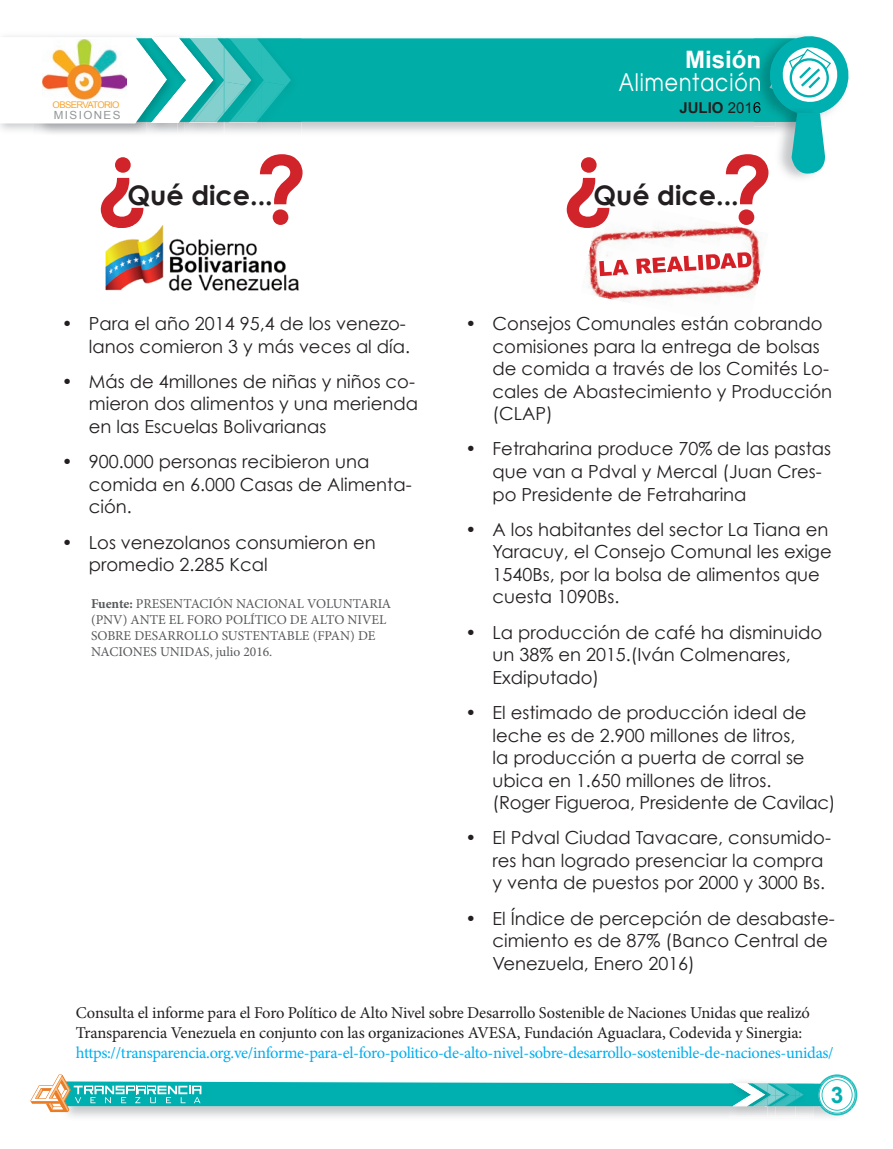
<style>
.page{position:relative;width:893px;height:1149px;background:#fff}
.page>*{position:absolute;margin:0;border:0;box-sizing:border-box;transform-origin:0 0}
.t1{font:700 27px "Century Gothic";color:#231f20}
.t2{font:100 24px "Avant Garde";letter-spacing:.04em;color:#fff}
.t3{font:700 24px "Arial";color:#fff}
.t4{font:700 22.8px "Arial";color:#00b0b0}
.t5{font:18px/22.5px "Century Gothic";color:#231f20}
.t6{font:16.5px/19.8px "Minion Pro";letter-spacing:-.01em;color:#231f20}
.t7{font:16.5px "Minion Pro";letter-spacing:-.02em;color:#00aeef}
.t8{font:700 15px "Arial";color:#231f20}
.t9{font:13.5px/16.2px "Minion Pro";color:#57585a}
.t10{font:11.25px "Arial";letter-spacing:.12em;color:#939698;scale:1.04 1}
.t11{font:9.15px "Arial";letter-spacing:-.07em;color:#f9a431;scale:1.04 1}
.s1{font-weight:400}
.s2{font-weight:700}
</style>
<div class="page">
<svg style="left:301px;top:38px;width:425px;height:89px;fill:#00aea7"></svg>
<img style="left:33px;top:36px;width:268px;height:99px">
<img style="left:185px;top:36px;width:77px;height:98px">
<svg style="left:33px;top:37px;width:156px;height:86px"></svg>
<img style="left:185px;top:45px;width:4px;height:70px">
<img style="left:185px;top:82px;width:4px;height:30px">
<img style="left:189px;top:37px;width:28px;height:86px">
<img style="left:190px;top:38px;width:111px;height:84px">
<img style="left:193px;top:84px;width:31px;height:38px">
<img style="left:224px;top:47px;width:27px;height:66px">
<img style="left:224px;top:82px;width:6px;height:28px">
<svg style="left:229px;top:37px;width:28px;height:1px"></svg>
<img style="left:230px;top:38px;width:32px;height:40px">
<svg style="left:229px;top:122px;width:28px;height:1px"></svg>
<img style="left:230px;top:82px;width:32px;height:40px">
<svg style="left:262px;top:45px;width:29px;height:70px"></svg>
<img style="left:233px;top:86px;width:29px;height:36px">
<img style="left:43px;top:40px;width:84px;height:60px">
<img style="left:820px;top:1113px;width:27px;height:2px">
<svg style="left:30px;top:1074px;width:827px;height:39px"></svg>
<img style="left:587px;top:207px;width:175px;height:94px">
<svg style="left:599px;top:252px;width:153px;height:24px"></svg>
<svg style="left:567px;top:157px;width:42px;height:71px"></svg>
<svg style="left:726px;top:36px;width:123px;height:189px"></svg>
<svg style="left:101px;top:157px;width:42px;height:68px"></svg>
<svg style="left:260px;top:154px;width:43px;height:71px"></svg>
<img style="left:105px;top:225px;width:194px;height:66px">
<img style="left:109px;top:225px;width:25px;height:3px">
<p class="t11" style="left:53px;top:99px;width:66px">OBSERVATORIO</p>
<p class="t10" style="left:54px;top:108px;width:66px">MISIONES</p>
<h2 class="t3" style="left:685px;top:44px;width:78px">Misión</h2>
<h2 class="t2" style="left:619px;top:67px;width:144px">Alimentación</h2>
<p class="t8" style="left:679px;top:97px;width:83px">JULIO <span class="s1">2016</span></p>
<h1 class="t1" style="left:128px;top:178px;width:147px">Qué dice...</h1>
<h1 class="t1" style="left:593px;top:178px;width:147px">Qué dice...</h1>
<p class="t5" style="left:62px;top:312px;width:350px;text-align:right">• Para el año 2014 95,4 de los venezo&shy;lanos comieron 3 y más veces al día.</p>
<p class="t5" style="left:89px;top:370px;width:331px;text-indent:-27px">• Más de 4millones de niñas y niños co&shy;mieron dos alimentos y una merienda en las Escuelas Bolivarianas</p>
<p class="t5" style="left:89px;top:450px;width:324px;text-indent:-27px">• 900.000 personas recibieron una comida en 6.000 Casas de Alimenta&shy;ción.</p>
<p class="t5" style="left:89px;top:530px;width:288px;text-indent:-27px">• Los venezolanos consumieron en promedio 2.285 Kcal</p>
<p class="t9" style="left:91px;top:595px;width:302px"><span class="s2">Fuente:</span> PRESENTACIÓN NACIONAL VOLUNTARIA (PNV) ANTE EL FORO POLÍTICO DE ALTO NIVEL SOBRE DESARROLLO SUSTENTABLE (FPAN) DE NACIONES UNIDAS, julio 2016.</p>
<p class="t5" style="left:493px;top:312px;width:341px;text-indent:-27px">• Consejos Comunales están cobrando comisiones para la entrega de bolsas de comida a través de los Comités Lo&shy;cales de Abastecimiento y Producción (CLAP)</p>
<p class="t5" style="left:493px;top:437px;width:340px;text-indent:-27px">• Fetraharina produce 70% de las pastas que van a Pdval y Mercal (Juan Cres&shy;po Presidente de Fetraharina</p>
<p class="t5" style="left:493px;top:517px;width:341px;text-indent:-27px">• A los habitantes del sector La Tiana en<br>Yaracuy, el Consejo Comunal les exige<br>1540Bs, por la bolsa de alimentos que cuesta 1090Bs.</p>
<p class="t5" style="left:493px;top:620px;width:331px;text-indent:-27px">• La producción de café ha disminuido un 38% en 2015.(Iván Colmenares,<br>Exdiputado)</p>
<p class="t5" style="left:493px;top:700px;width:345px;text-indent:-27px">• El estimado de producción ideal de leche es de 2.900 millones de litros,<br>la producción a puerta de corral se ubica en 1.650 millones de litros.<br>(Roger Figueroa, Presidente de Cavilac)</p>
<p class="t5" style="left:493px;top:826px;width:340px;text-indent:-27px">• El Pdval Ciudad Tavacare, consumido&shy;res han logrado presenciar la compra y venta de puestos por 2000 y 3000 Bs.</p>
<p class="t5" style="left:493px;top:906px;width:344px;text-indent:-27px">• El Índice de percepción de desabaste&shy;cimiento es de 87% (Banco Central de<br>Venezuela, Enero 2016)</p>
<p class="t6" style="left:76px;top:1002px;width:735px">Consulta el informe para el Foro Político de Alto Nivel sobre Desarrollo Sostenible de Naciones Unidas que realizó<br>Transparencia Venezuela en conjunto con las organizaciones AVESA, Fundación Aguaclara, Codevida y Sinergia:</p>
<p class="t7" style="left:76px;top:1040px;width:759px">https://transparencia.org.ve/informe-para-el-foro-politico-de-alto-nivel-sobre-desarrollo-sostenible-de-naciones-unidas/</p>
<p class="t4" style="left:831px;top:1079px;width:14px">3</p>
</div>
